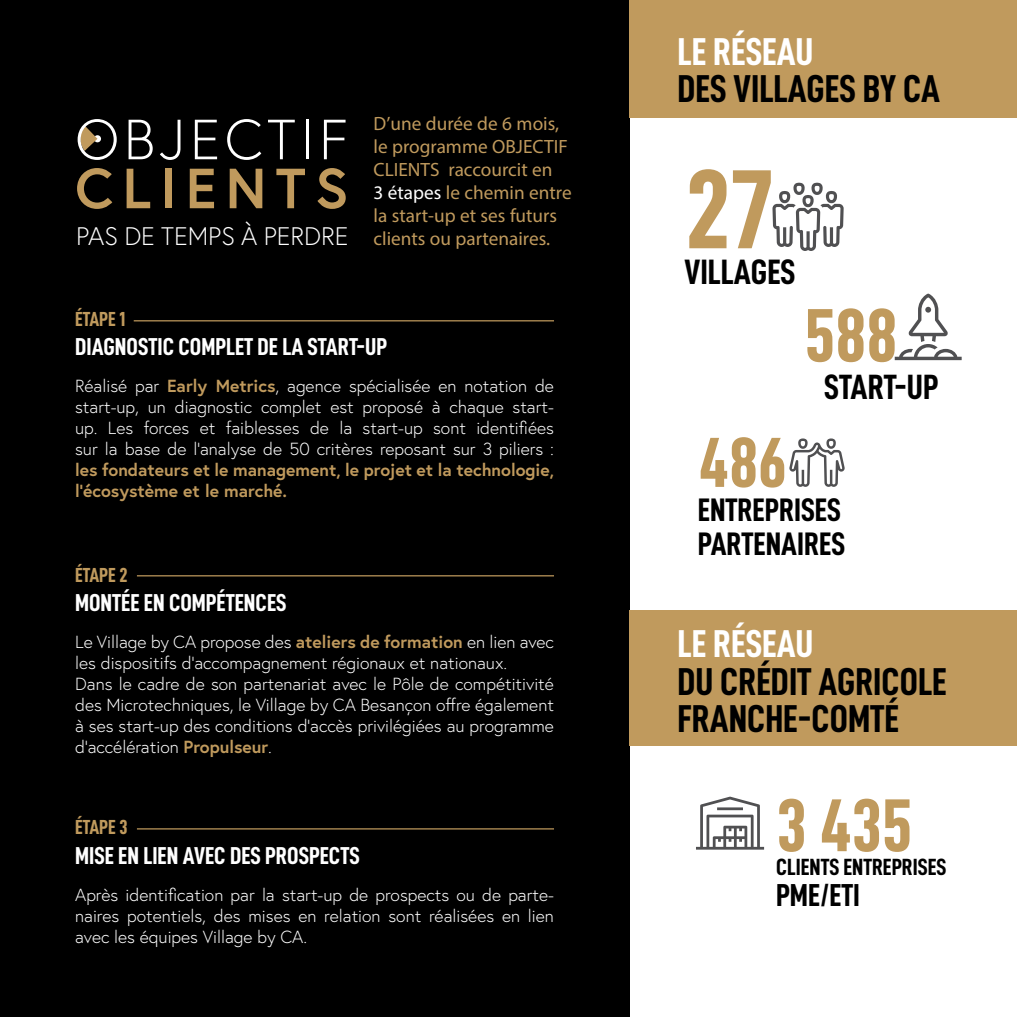
<style>
.page{position:relative;width:1017px;height:1017px;background:#fff}
.page>*{position:absolute;margin:0;border:0;box-sizing:border-box;transform-origin:0 0}
.t1{font:112.88px "D DIN Condensed Bold";color:#c09a5d}
.t2{font:75.77px "D DIN Condensed Bold";color:#c09a5d}
.t3{font:75.08px "D DIN Condensed Bold";color:#c09a5d}
.t4{font:71.05px "D DIN Condensed Bold";color:#c09a5d}
.t5{font:300 56.52px "Europa";letter-spacing:.08em;color:#fff}
.t6{font:700 56.52px "Europa";letter-spacing:.16em;color:#c09a5d}
.t7{font:38.85px/37.6px "D DIN Condensed Bold";color:#000}
.t8{font:38.85px "D DIN Condensed Bold";color:#fff}
.t9{font:35.35px "D DIN Condensed Bold";color:#000}
.t10{font:35.18px "D DIN Condensed Bold";color:#000}
.t11{font:32.55px/33.9px "D DIN Condensed Bold";color:#000}
.t12{font:31.85px "D DIN Condensed Bold";color:#000}
.t13{font:300 25.38px "Europa";color:#fff}
.t14{font:24.5px "D DIN Condensed Bold";color:#fff}
.t15{font:23.45px "D DIN Condensed Bold";color:#000}
.t16{font:20.3px "D DIN Condensed Bold";color:#c09a5d}
.t17{font:19.25px/23.1px "Myriad Pro";color:#c09a5d}
.t18{font:300 17.5px/21px "Europa";color:#fff;text-align:justify}
.t19{font:700 17.5px/21px "Europa";color:#c09a5d}
.s1{color:#fff}
.s2{font-weight:700;color:#c09a5d}
</style>
<div class="page">
<div style="left:0;top:0;width:630px;height:1017px;background:#000"></div>
<div style="left:630px;top:0;width:387px;height:117px;background:#c09a5d"></div>
<svg style="left:895px;top:294px;width:67px;height:66px"></svg>
<svg style="left:772px;top:183px;width:72px;height:68px"></svg>
<svg style="left:789px;top:438px;width:56px;height:49px"></svg>
<div style="left:630px;top:610px;width:387px;height:135px;background:#c09a5d"></div>
<svg style="left:696px;top:797px;width:68px;height:53px"></svg>
<div style="left:94px;top:135px;width:7px;height:7px;background:#fff;border-radius:50%"></div>
<svg style="left:80px;top:126px;width:17px;height:25px"></svg>
<hr style="left:134px;top:320px;width:420px;height:1px;background:#c09a5d">
<hr style="left:137px;top:575px;width:417px;height:1px;background:#c09a5d">
<hr style="left:137px;top:828px;width:417px;height:1px;background:#c09a5d">
<h3 class="t5" style="left:75px;top:104px;width:275px">OBJECTIF</h3>
<h3 class="t6" style="left:75px;top:150px;width:275px">CLIENTS</h3>
<h3 class="t13" style="left:76px;top:220px;width:274px">PAS DE TEMPS À PERDRE</h3>
<p class="t17" style="left:374px;top:111px;width:200px">D’une durée de 6 mois, le programme OBJECTIF<br>CLIENTS raccourcit en<br><span class="s1">3 étapes</span> le chemin entre la start-up et ses futurs clients ou partenaires.</p>
<p class="t16" style="left:75px;top:308px;width:52px">ÉTAPE 1</p>
<h3 class="t14" style="left:75px;top:333px;width:313px">DIAGNOSTIC COMPLET DE LA START-UP</h3>
<p class="t18" style="left:75px;top:375px;width:480px">Réalisé par <span class="s2">Early Metrics</span>, agence spécialisée en notation de start-up, un diagnostic complet est proposé à chaque start&shy;up. Les forces et faiblesses de la start-up sont identifiées sur la base de l’analyse de 50 critères reposant sur 3 piliers :</p>
<p class="t19" style="left:75px;top:459px;width:480px">les fondateurs et le management, le projet et la technologie, l’écosystème et le marché.</p>
<p class="t16" style="left:75px;top:564px;width:54px">ÉTAPE 2</p>
<h3 class="t14" style="left:75px;top:589px;width:213px">MONTÉE EN COMPÉTENCES</h3>
<p class="t18" style="left:75px;top:631px;width:480px;text-align:left">Le Village by CA propose des <span class="s2">ateliers de formation</span> en lien avec les dispositifs d’accompagnement régionaux et nationaux.<br>Dans le cadre de son partenariat avec le Pôle de compétitivité des Microtechniques, le Village by CA Besançon offre également à ses start-up des conditions d’accès privilégiées au programme d’accélération <span class="s2">Propulseur</span>.</p>
<p class="t16" style="left:75px;top:816px;width:54px">ÉTAPE 3</p>
<h3 class="t14" style="left:75px;top:842px;width:286px">MISE EN LIEN AVEC DES PROSPECTS</h3>
<p class="t18" style="left:75px;top:884px;width:480px">Après identification par la start-up de prospects ou de parte&shy;naires potentiels, des mises en relation sont réalisées en lien avec les équipes Village by CA.</p>
<h3 class="t8" style="left:677px;top:30px;width:137px">LE RÉSEAU</h3>
<h3 class="t7" style="left:677px;top:69px;width:264px">DES VILLAGES BY CA</h3>
<h1 class="t1" style="left:685px;top:147px;width:89px">27</h1>
<h3 class="t9" style="left:685px;top:252px;width:113px">VILLAGES</h3>
<h2 class="t2" style="left:804px;top:294px;width:95px">588</h2>
<h3 class="t10" style="left:824px;top:368px;width:116px">START-UP</h3>
<h3 class="t4" style="left:699px;top:423px;width:89px">486</h3>
<h3 class="t11" style="left:698px;top:492px;width:149px">ENTREPRISES<br>PARTENAIRES</h3>
<h3 class="t8" style="left:677px;top:622px;width:137px">LE RÉSEAU</h3>
<h3 class="t7" style="left:677px;top:662px;width:271px">DU CRÉDIT AGRICOLE<br>FRANCHE-COMTÉ</h3>
<h3 class="t3" style="left:777px;top:784px;width:137px">3 435</h3>
<h3 class="t15" style="left:776px;top:854px;width:172px">CLIENTS ENTREPRISES</h3>
<h3 class="t12" style="left:776px;top:878px;width:85px">PME/ETI</h3>
</div>
